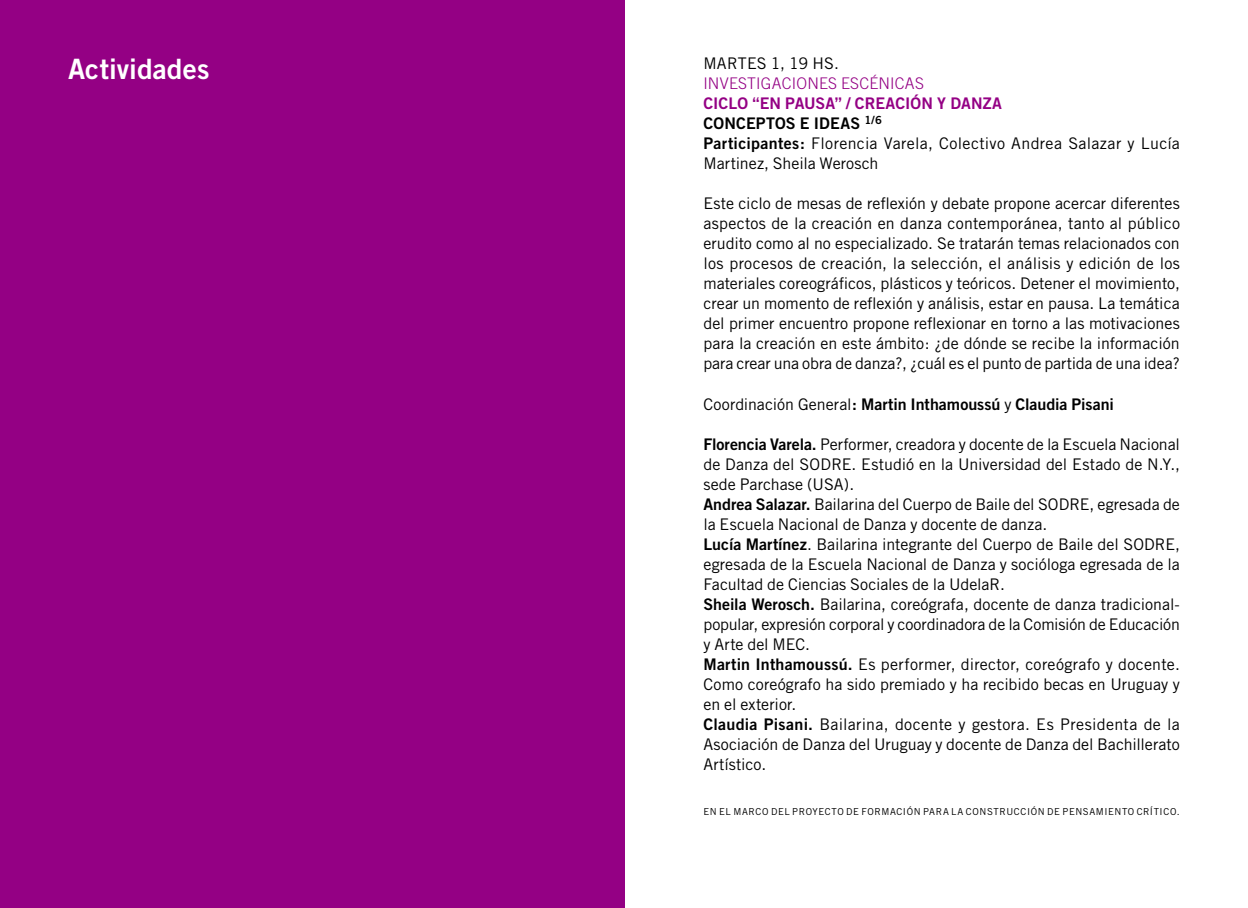
<style>
.page{position:relative;width:1248px;height:908px;background:#fff}
.page>*{position:absolute;margin:0;border:0;box-sizing:border-box;transform-origin:0 0}
.t1{font:28px "Trade Gothic Bold Two";letter-spacing:.005em;color:#fff}
.t2{font:16px/20px "Trade Gothic";color:#000}
.t3{font:16px "Trade Gothic Bold Two";color:#000}
.t4{font:16px "Trade Gothic Bold Two";color:#940084}
.t5{font:300 16px "Trade Gothic";letter-spacing:.015em;color:#940084}
.t6{font:11.2px "Trade Gothic Bold Two";color:#000}
.t7{font:9.6px "Trade Gothic";letter-spacing:.065em;color:#000}
.s1{font-family:"Trade Gothic Bold Two"}
.s2{font-family:"Trade Gothic"}
</style>
<div class="page">
<div style="left:0;top:0;width:625px;height:907px;background:#940084"></div>
<h1 class="t1" style="left:68px;top:52px;width:143px">Actividades</h1>
<p class="t2" style="left:703px;top:53px;width:12px">MARTES</p>
<p class="t2" style="left:770px;top:53px;width:69px">1, 19 HS.</p>
<p class="t5" style="left:703px;top:74px;width:222px">INVESTIGACIONES ESCÉNICAS</p>
<p class="t4" style="left:703px;top:93px;width:162px">CICLO “EN PAUSA” / creación</p>
<p class="t4" style="left:937px;top:93px;width:24px">y dan</p>
<p class="t4" style="left:982px;top:93px;width:19px">za</p>
<p class="t3" style="left:703px;top:113px;width:22px">Conceptos</p>
<p class="t3" style="left:800px;top:113px;width:24px">e ideas</p>
<p class="t6" style="left:864px;top:113px;width:19px">1/6</p>
<p class="t2" style="left:703px;top:133px;width:478px"><span class="s1">Participantes:</span> Florencia Varela, Colectivo Andrea Salazar y Lucía<br>Martinez, Sheila Werosch</p>
<p class="t2" style="left:703px;top:193px;width:478px;text-align:justify">Este ciclo de mesas de reflexión y debate propone acercar diferentes aspectos de la creación en danza contemporánea, tanto al público erudito como al no especializado. Se tratarán temas relacionados con los procesos de creación, la selección, el análisis y edición de los materiales coreográficos, plásticos y teóricos. Detener el movimiento, crear un momento de reflexión y análisis, estar en pausa. La temática del primer encuentro propone reflexionar en torno a las motivaciones para la creación en este ámbito: ¿de dónde se recibe la información para crear una obra de danza?, ¿cuál es el punto de partida de una idea?</p>
<p class="t3" style="left:703px;top:393px;width:412px"><span class="s2">Coordinación General</span>: Martin Inthamoussú <span class="s2">y</span> Claudia Pisani</p>
<p class="t2" style="left:703px;top:433px;width:478px"><span class="s1">Florencia Varela.</span> Performer, creadora y docente de la Escuela N acional de Danza del SODRE</p>
<p class="t2" style="left:703px;top:453px;width:478px;text-indent:148px">. Estudió en la Universidad del Estado de N .Y., sede Parchase (USA).<br><span class="s1">Andrea Salazar.</span> Bailarina del Cuerpo de Baile del SODRE</p>
<p class="t2" style="left:1089px;top:493px;width:92px">, egresada de</p>
<p class="t2" style="left:703px;top:513px;width:431px">la Escuela Nacional de Danza y docente de danza.<br><span class="s1">Lucía Martínez</span>. Bailarina integrante del Cuerpo de Baile del SODRE</p>
<p class="t2" style="left:703px;top:533px;width:478px;text-indent:471px">, egresada de la Escuela Nacional de Danza y socióloga egresada de la Facultad de Ciencias Sociales de la UdelaR .<br><span class="s1">Sheila Werosch.</span> Bailarina, coreógrafa, docente de danza tradicional&shy;popular, expresión corporal y coordinadora de la Comisión de Educación y Arte del MEC</p>
<p class="t2" style="left:703px;top:633px;width:478px;text-indent:102px">.<br><span class="s1">Martin Inthamoussú.</span> Es performer, director, coreógrafo y docente.<br>Como coreógrafo ha sido premiado y ha recibido becas en Uruguay y en el exterior.<br><span class="s1">Claudia Pisani.</span> Bailarina, docente y gestora. Es Presidenta de la Asociación de Danza del Uruguay y docente de Danza del Bachillerato Artístico.</p>
<p class="t7" style="left:703px;top:805px;width:478px">En el marco del proyecto de Formación para la construcción de pensamiento crítico.</p>
</div>
